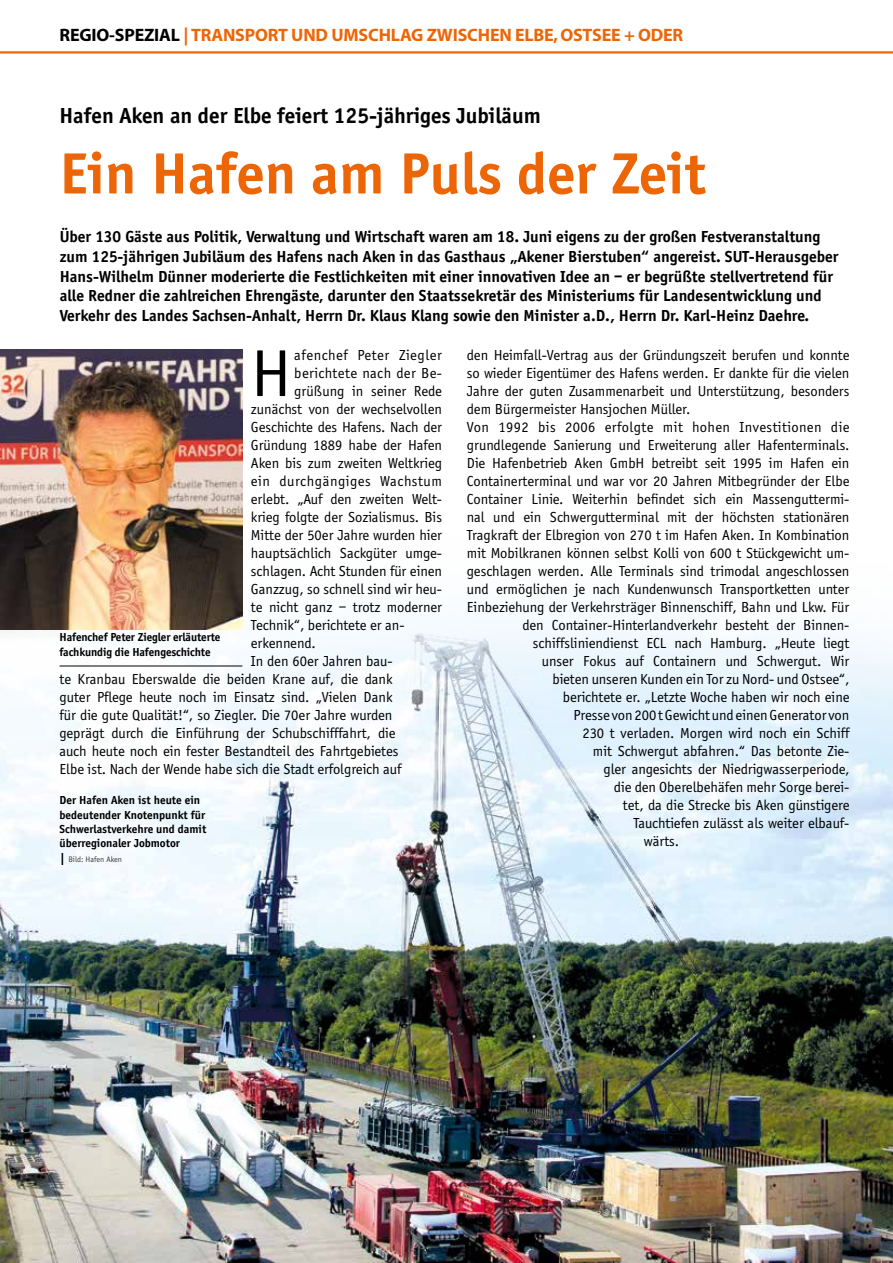
<style>
.page{position:relative;width:893px;height:1263px;background:#fff}
.page>*{position:absolute;margin:0;border:0;box-sizing:border-box;transform-origin:0 0}
.t1{font:68.4px "Officina Sans";color:#000}
.t2{font:700 60px "Officina Sans";color:#ec6608}
.t3{font:700 22.5px "Officina Sans";color:#000}
.t4{font:700 18px "Myriad";letter-spacing:-.01em;color:#ec6608}
.t5{font:700 16.5px/19.8px "Officina Sans";color:#000}
.t6{font:15px "Officina Sans";color:#000}
.t7{font:15px "Officina Sans";letter-spacing:.03em;color:#000}
.t8{font:15px "Officina Sans";letter-spacing:.04em;color:#000}
.t9{font:700 12px/14.4px "Officina Sans";color:#000}
.t10{font:8.25px "Officina Sans";color:#3c3c3b}
.s1{color:#000}
.s2{font-weight:700;font-size:12px;color:#000}
</style>
<div class="page">
<hr style="left:0;top:51px;width:893px;height:3px;background:#ec6608">
<img style="left:0;top:537px;width:893px;height:726px">
<img style="left:0;top:630px;width:242px;height:14px">
<img style="left:0;top:350px;width:242px;height:280px">
<hr style="left:60px;top:666px;width:182px;height:1px;background:#000">
<p class="t4" style="left:60px;top:26px;width:625px"><span class="s1">REGIO-SPEZIAL</span> | TRANSPORT UND UMSCHLAG ZWISCHEN ELBE, OSTSEE + ODER</p>
<h3 class="t3" style="left:60px;top:102px;width:483px">Hafen Aken an der Elbe feiert 125-jähriges Jubiläum</h3>
<h2 class="t2" style="left:60px;top:137px;width:648px">Ein Hafen am Puls der Zeit</h2>
<p class="t5" style="left:60px;top:226px;width:780px">Über 130 Gäste aus Politik, Verwaltung und Wirtschaft waren am 18. Juni eigens zu der großen Festveranstaltung zum 125-jährigen Jubiläum des Hafens nach Aken in das Gasthaus „Akener Bierstuben“ angereist. SUT-Herausgeber Hans-Wilhelm Dünner moderierte die Festlichkeiten mit einer innovativen Idee an – er begrüßte stellvertretend für alle Redner die zahlreichen Ehrengäste, darunter den Staatssekretär des Ministeriums für Landesentwicklung und Verkehr des Landes Sachsen-Anhalt, Herrn Dr. Klaus Klang sowie den Minister a.D., Herrn Dr. Karl-Heinz Daehre.</p>
<h1 class="t1" style="left:251px;top:335px;width:42px">H</h1>
<p class="t8" style="left:294px;top:347px;width:149px">afenchef Peter Ziegler</p>
<p class="t7" style="left:294px;top:365px;width:149px">berichtete nach der Be-</p>
<p class="t6" style="left:294px;top:383px;width:149px">grüßung in seiner Rede</p>
<p class="t6" style="left:251px;top:401px;width:193px">zunächst von der wechselvollen</p>
<p class="t6" style="left:251px;top:419px;width:193px">Geschichte des Hafens. Nach der</p>
<p class="t6" style="left:251px;top:437px;width:193px">Gründung 1889 habe der Hafen</p>
<p class="t6" style="left:251px;top:455px;width:193px">Aken bis zum zweiten Weltkrieg</p>
<p class="t8" style="left:251px;top:473px;width:193px">ein durchgängiges Wachstum</p>
<p class="t6" style="left:251px;top:491px;width:193px">erlebt. „Auf den zweiten Welt-</p>
<p class="t6" style="left:251px;top:509px;width:193px">krieg folgte der Sozialismus. Bis</p>
<p class="t6" style="left:251px;top:527px;width:193px">Mitte der 50er Jahre wurden hier</p>
<p class="t6" style="left:251px;top:545px;width:193px">hauptsächlich Sackgüter umge-</p>
<p class="t6" style="left:251px;top:563px;width:193px">schlagen. Acht Stunden für einen</p>
<p class="t6" style="left:251px;top:581px;width:193px">Ganzzug, so schnell sind wir heu-</p>
<p class="t6" style="left:251px;top:599px;width:193px">te nicht ganz – trotz moderner</p>
<p class="t6" style="left:251px;top:617px;width:155px">Technik“, berichtete er an-</p>
<p class="t6" style="left:251px;top:635px;width:66px">erkennend.</p>
<p class="t6" style="left:251px;top:653px;width:143px">In den 60er Jahren bau-</p>
<p class="t6" style="left:60px;top:671px;width:334px">te Kranbau Eberswalde die beiden Krane auf, die dank</p>
<p class="t6" style="left:60px;top:689px;width:334px">guter Pflege heute noch im Einsatz sind. „Vielen Dank</p>
<p class="t6" style="left:60px;top:707px;width:334px">für die gute Qualität!“, so Ziegler. Die 70er Jahre wurden</p>
<p class="t6" style="left:60px;top:725px;width:337px">geprägt durch die Einführung der Schubschifffahrt, die</p>
<p class="t6" style="left:60px;top:743px;width:341px">auch heute noch ein fester Bestandteil des Fahrtgebietes</p>
<p class="t6" style="left:60px;top:761px;width:343px">Elbe ist. Nach der Wende habe sich die Stadt erfolgreich auf</p>
<p class="t9" style="left:60px;top:630px;width:162px">Hafenchef Peter Ziegler erläuterte fachkundig die Hafengeschichte</p>
<p class="t9" style="left:60px;top:793px;width:148px">Der Hafen Aken ist heute ein bedeutender Knotenpunkt für<br>Schwerlastverkehre und damit überregionaler Jobmotor</p>
<p class="t10" style="left:60px;top:854px;width:64px"><span class="s2">|</span> Bild: Hafen Aken</p>
<p class="t6" style="left:467px;top:347px;width:384px">den Heimfall-Vertrag aus der Gründungszeit berufen und konnte</p>
<p class="t6" style="left:467px;top:365px;width:384px">so wieder Eigentümer des Hafens werden. Er dankte für die vielen</p>
<p class="t6" style="left:467px;top:383px;width:384px">Jahre der guten Zusammenarbeit und Unterstützung, besonders</p>
<p class="t6" style="left:467px;top:401px;width:225px">dem Bürgermeister Hansjochen Müller.</p>
<p class="t7" style="left:467px;top:419px;width:384px">Von 1992 bis 2006 erfolgte mit hohen Investitionen die</p>
<p class="t6" style="left:467px;top:437px;width:384px">grundlegende Sanierung und Erweiterung aller Hafenterminals.</p>
<p class="t6" style="left:467px;top:455px;width:384px">Die Hafenbetrieb Aken GmbH betreibt seit 1995 im Hafen ein</p>
<p class="t6" style="left:467px;top:473px;width:384px">Containerterminal und war vor 20 Jahren Mitbegründer der Elbe</p>
<p class="t6" style="left:467px;top:491px;width:384px">Container Linie. Weiterhin befindet sich ein Massenguttermi-</p>
<p class="t6" style="left:467px;top:509px;width:384px">nal und ein Schwergutterminal mit der höchsten stationären</p>
<p class="t6" style="left:467px;top:527px;width:384px">Tragkraft der Elbregion von 270 t im Hafen Aken. In Kombination</p>
<p class="t6" style="left:467px;top:545px;width:384px">mit Mobilkranen können selbst Kolli von 600 t Stückgewicht um-</p>
<p class="t6" style="left:467px;top:563px;width:384px">geschlagen werden. Alle Terminals sind trimodal angeschlossen</p>
<p class="t6" style="left:467px;top:581px;width:384px">und ermöglichen je nach Kundenwunsch Transportketten unter</p>
<p class="t6" style="left:467px;top:599px;width:384px">Einbeziehung der Verkehrsträger Binnenschiff, Bahn und Lkw. Für</p>
<p class="t6" style="left:522px;top:617px;width:328px">den Container-Hinterlandverkehr besteht der Binnen-</p>
<p class="t6" style="left:533px;top:635px;width:318px">schiffsliniendienst ECL nach Hamburg. „Heute liegt</p>
<p class="t6" style="left:542px;top:653px;width:309px">unser Fokus auf Containern und Schwergut. Wir</p>
<p class="t6" style="left:552px;top:671px;width:299px">bieten unseren Kunden ein Tor zu Nord- und Ostsee“,</p>
<p class="t6" style="left:563px;top:689px;width:288px">berichtete er. „Letzte Woche haben wir noch eine</p>
<p class="t6" style="left:573px;top:707px;width:277px">Presse von 200 t Gewicht und einen Generator von</p>
<p class="t6" style="left:582px;top:725px;width:268px">230 t verladen. Morgen wird noch ein Schiff</p>
<p class="t6" style="left:593px;top:743px;width:258px">mit Schwergut abfahren.“ Das betonte Zie-</p>
<p class="t6" style="left:603px;top:761px;width:247px">gler angesichts der Niedrigwasserperiode,</p>
<p class="t6" style="left:614px;top:779px;width:237px">die den Oberelbehäfen mehr Sorge berei-</p>
<p class="t6" style="left:623px;top:797px;width:228px">tet, da die Strecke bis Aken günstigere</p>
<p class="t6" style="left:633px;top:815px;width:217px">Tauchtiefen zulässt als weiter elbauf-</p>
<p class="t6" style="left:644px;top:833px;width:37px">wärts.</p>
</div>
